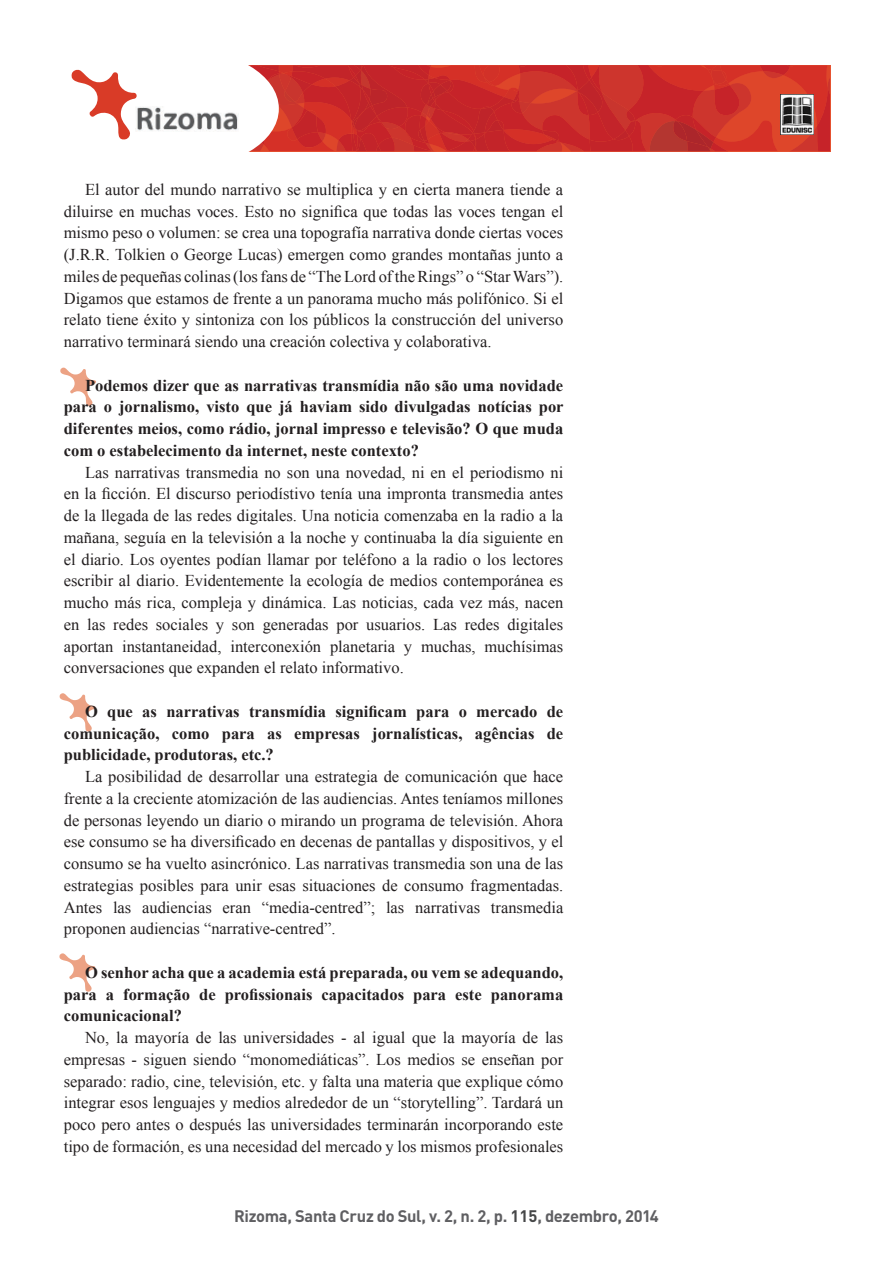
<style>
.page{position:relative;width:893px;height:1263px;background:#fff}
.page>*{position:absolute;margin:0;border:0;box-sizing:border-box;transform-origin:0 0}
.t1{font:16.5px/21.8px "Times New Roman";color:#231f20;text-align:justify}
.t2{font:700 16.5px/21.8px "Times New Roman";color:#231f20;text-align:justify}
.t3{font:700 16.5px "DIN Pro";letter-spacing:-.02em;color:#5f5f62}
.s1{color:#454647}
</style>
<div class="page">
<svg style="left:248px;top:65px;width:582px;height:87px;background:#cb2f2b"></svg>
<div style="left:88px;top:52px;width:188px;height:113px;background:#fff;border-radius:50%"></div>
<div style="left:85px;top:49px;width:194px;height:119px;border:6px solid #fff;border-radius:50%"></div>
<img style="left:780px;top:95px;width:34px;height:40px">
<img style="left:137px;top:107px;width:101px;height:24px">
<svg style="left:71px;top:69px;width:66px;height:71px"></svg>
<svg style="left:59px;top:953px;width:36px;height:39px"></svg>
<svg style="left:59px;top:693px;width:36px;height:38px"></svg>
<svg style="left:60px;top:368px;width:36px;height:38px"></svg>
<p class="t1" style="left:64px;top:178px;width:501px;text-indent:21px">El autor del mundo narrativo se multiplica y en cierta manera tiende a diluirse en muchas voces. Esto no significa que todas las voces tengan el mismo peso o volumen: se crea una topografía narrativa donde ciertas voces (J.R.R. Tolkien o George Lucas) emergen como grandes montañas junto a miles de pequeñas colinas (los fans de “The Lord of the Rings” o “Star Wars”).<br>Digamos que estamos de frente a un panorama mucho más polifónico. Si el relato tiene éxito y sintoniza con los públicos la construcción del universo narrativo terminará siendo una creación colectiva y colaborativa.</p>
<p class="t2" style="left:64px;top:374px;width:501px;text-indent:21px">Podemos dizer que as narrativas transmídia não são uma novidade para o jornalismo, visto que já haviam sido divulgadas notícias por diferentes meios, como rádio, jornal impresso e televisão? O que muda com o estabelecimento da internet, neste contexto?</p>
<p class="t1" style="left:64px;top:461px;width:501px;text-indent:21px">Las narrativas transmedia no son una novedad, ni en el periodismo ni en la ficción. El discurso periodístivo tenía una impronta transmedia antes de la llegada de las redes digitales. Una noticia comenzaba en la radio a la mañana, seguía en la televisión a la noche y continuaba la día siguiente en el diario. Los oyentes podían llamar por teléfono a la radio o los lectores escribir al diario. Evidentemente la ecología de medios contemporánea es mucho más rica, compleja y dinámica. Las noticias, cada vez más, nacen en las redes sociales y son generadas por usuarios. Las redes digitales aportan instantaneidad, interconexión planetaria y muchas, muchísimas conversaciones que expanden el relato informativo.</p>
<p class="t2" style="left:64px;top:700px;width:501px;text-indent:21px">O que as narrativas transmídia significam para o mercado de comunicação, como para as empresas jornalísticas, agências de publicidade, produtoras, etc.?</p>
<p class="t1" style="left:64px;top:765px;width:501px;text-indent:21px">La posibilidad de desarrollar una estrategia de comunicación que hace frente a la creciente atomización de las audiencias. Antes teníamos millones de personas leyendo un diario o mirando un programa de televisión. Ahora ese consumo se ha diversificado en decenas de pantallas y dispositivos, y el consumo se ha vuelto asincrónico. Las narrativas transmedia son una de las estrategias posibles para unir esas situaciones de consumo fragmentadas.<br>Antes las audiencias eran “media-centred”; las narrativas transmedia proponen audiencias “narrative-centred”.</p>
<p class="t2" style="left:64px;top:961px;width:501px;text-indent:21px">O senhor acha que a academia está preparada, ou vem se adequando, para a formação de profissionais capacitados para este panorama comunicacional?</p>
<p class="t1" style="left:64px;top:1026px;width:501px;text-indent:21px">No, la mayoría de las universidades - al igual que la mayoría de las empresas - siguen siendo “monomediáticas”. Los medios se enseñan por separado: radio, cine, televisión, etc. y falta una materia que explique cómo integrar esos lenguajes y medios alrededor de un “storytelling”. Tardará un poco pero antes o después las universidades terminarán incorporando este tipo de formación, es una necesidad del mercado y los mismos profesionales</p>
<p class="t3" style="left:234px;top:1205px;width:426px">Rizoma, Santa Cruz do Sul, v. 2, n. 2, p. <span class="s1">115</span>, dezembro, 2014</p>
</div>
